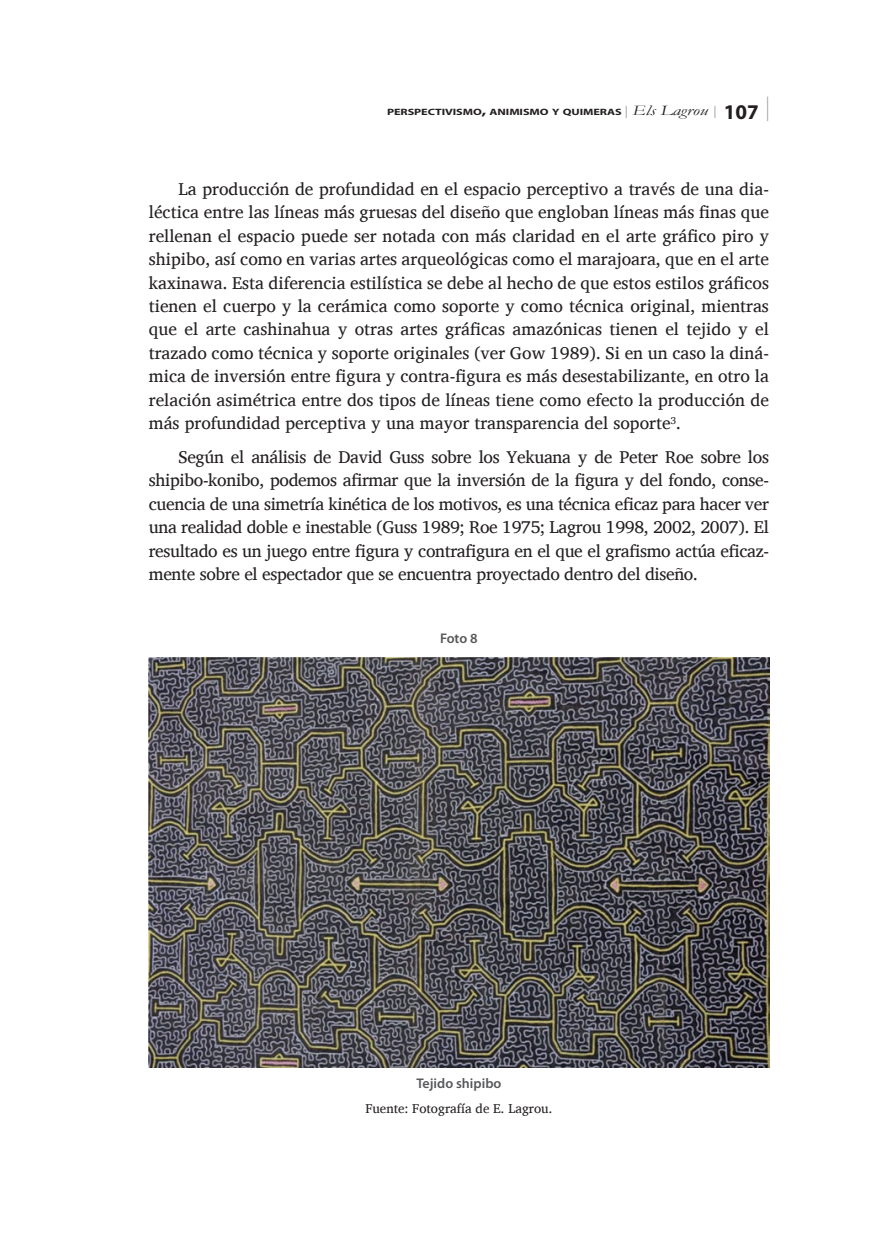
<style>
.page{position:relative;width:893px;height:1241px;background:#fff}
.page>*{position:absolute;margin:0;border:0;box-sizing:border-box;transform-origin:0 0}
.t1{font:17.5px/23.4px "Charis SIL";letter-spacing:-.01em;color:#231f20;text-align:justify}
.t2{font:600 14px "Myriad Pro";color:#57585a}
.t3{font:13.12px "Charis SIL";color:#231f20}
.t4{font:700 9.1px "Myriad Pro";letter-spacing:-.005em;color:#231f20;scale:1.33 1}
.s1{font-size:13.12px}
.s2{font-weight:400;font-stretch:condensed;font-size:12.25px;color:#939598}
.s3{font-family:"Garamond";font-weight:400;font-style:italic;font-size:14.35px}
.s4{font-size:21px}
.s5{font-weight:400;font-stretch:condensed;font-size:24.5px;color:#939598}
</style>
<div class="page">
<img style="left:149px;top:657px;width:620px;height:410px">
<p class="t4" style="left:387px;top:106px;width:289px">PERSPECTIVISMO<span class="s1">,</span> ANIMISMO Y QUIMERAS <span class="s2">|</span> <span class="s3">Els Lagrou</span> <span class="s2">|</span> <span class="s4">107</span> <span class="s5">|</span></p>
<p class="t1" style="left:149px;top:177px;width:622px;text-indent:30px">La producción de profundidad en el espacio perceptivo a través de una dia&shy;léctica entre las líneas más gruesas del diseño que engloban líneas más finas que rellenan el espacio puede ser notada con más claridad en el arte gráfico piro y shipibo, así como en varias artes arqueológicas como el marajoara, que en el arte kaxinawa. Esta diferencia estilística se debe al hecho de que estos estilos gráficos tienen el cuerpo y la cerámica como soporte y como técnica original, mientras que el arte cashinahua y otras artes gráficas amazónicas tienen el tejido y el trazado como técnica y soporte originales (ver Gow 1989). Si en un caso la diná&shy;mica de inversión entre figura y contra-figura es más desestabilizante, en otro la relación asimétrica entre dos tipos de líneas tiene como efecto la producción de más profundidad perceptiva y una mayor transparencia del soporte<sup>3</sup>.</p>
<p class="t1" style="left:149px;top:445px;width:622px;text-indent:30px">Según el análisis de David Guss sobre los Yekuana y de Peter Roe sobre los shipibo-konibo, podemos afirmar que la inversión de la figura y del fondo, conse&shy;cuencia de una simetría kinética de los motivos, es una técnica eficaz para hacer ver una realidad doble e inestable (Guss 1989; Roe 1975; Lagrou 1998, 2002, 2007). El resultado es un juego entre figura y contrafigura en el que el grafismo actúa eficaz&shy;mente sobre el espectador que se encuentra proyectado dentro del diseño.</p>
<p class="t2" style="left:440px;top:629px;width:39px">Foto 8</p>
<p class="t2" style="left:416px;top:1073px;width:87px">Tejido shipibo</p>
<p class="t3" style="left:365px;top:1100px;width:188px">Fuente: Fotografía de E. Lagrou.</p>
</div>
